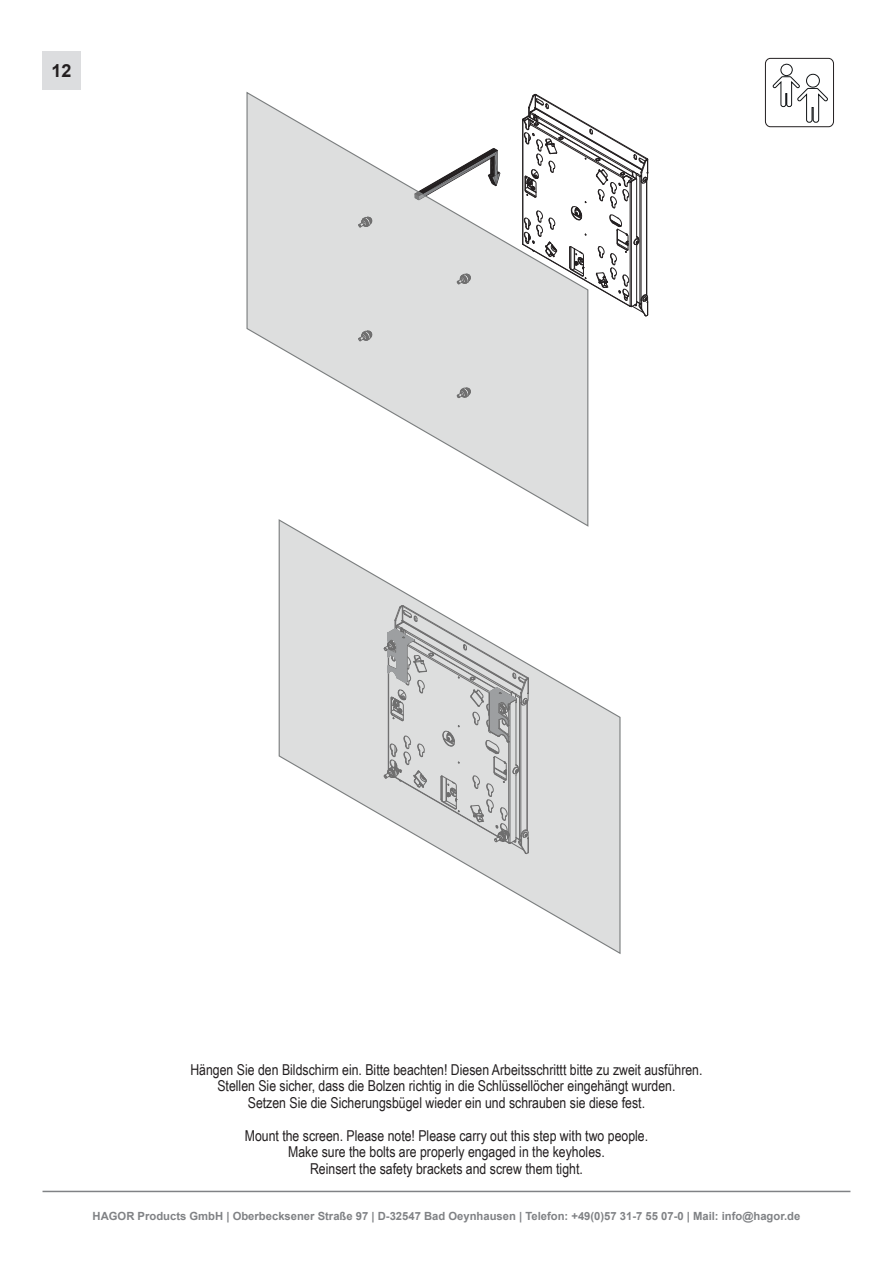
<style>
.page{position:relative;width:893px;height:1263px;background:#fff}
.page>*{position:absolute;margin:0;border:0;box-sizing:border-box;transform-origin:0 0}
.t1{font:700 18px "Arial";color:#231f20}
.t2{font:15px/16.5px "Arial Narrow";color:#231f20;text-align:center}
.t3{font:700 11.25px "Arial";color:#808285}
</style>
<div class="page">
<svg style="left:589px;top:124px;width:59px;height:193px"></svg>
<svg style="left:246px;top:91px;width:343px;height:427px"></svg>
<svg style="left:278px;top:518px;width:343px;height:436px"></svg>
<div style="left:43px;top:51px;width:38px;height:38px;background:#dcdddf"></div>
<div style="left:765px;top:58px;width:69px;height:69px;border:1px solid #231f20;border-radius:5px"></div>
<svg style="left:772px;top:63px;width:56px;height:60px"></svg>
<hr style="left:43px;top:1191px;width:807px;height:1px;background:#808285">
<p class="t1" style="left:52px;top:58px;width:22px">12</p>
<p class="t2" style="left:190px;top:1060px;width:514px">Hängen Sie den Bildschirm ein. Bitte beachten! Diesen Arbeitsschrittt bitte zu zweit ausführen.<br>Stellen Sie sicher, dass die Bolzen richtig in die Schlüssellöcher eingehängt wurden.<br>Setzen Sie die Sicherungsbügel wieder ein und schrauben sie diese fest.</p>
<p class="t2" style="left:245px;top:1126px;width:405px">Mount the screen. Please note! Please carry out this step with two people.<br>Make sure the bolts are properly engaged in the keyholes.<br>Reinsert the safety brackets and screw them tight.</p>
<p class="t3" style="left:93px;top:1208px;width:709px">HAGOR Products GmbH | Oberbecksener Straße 97 | D-32547 Bad Oeynhausen | Telefon: +49(0)57 31-7 55 07-0 | Mail: info@hagor.de</p>
</div>
